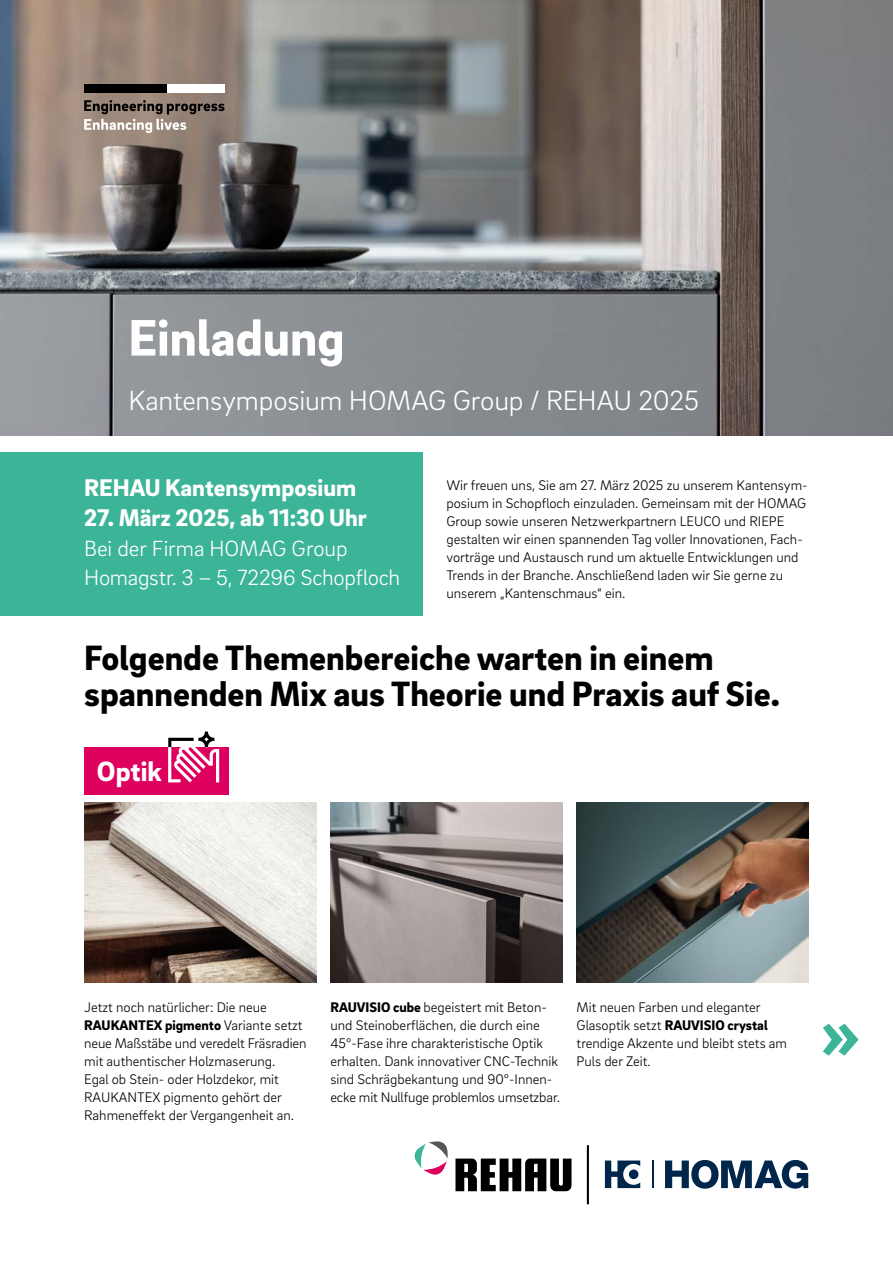
<style>
.page{position:relative;width:893px;height:1263px;background:#fff}
.page>*{position:absolute;margin:0;border:0;box-sizing:border-box;transform-origin:0 0}
._01__Headline_-_35pt_-_left_-_black{font:900 52.5px "Brix Sans";color:#fff}
._02__Headline_-_24pt_-_left{font:900 36px/36px "Brix Sans";color:#000}
._11__Highlighter_-_20pt_-_red_-_left{font:300 28.5px "Brix Sans";letter-spacing:-.005em;color:#fff}
._03__Headline_-_19pt_-_left{font:900 28.5px "Brix Sans";color:#fff}
._07__Subhead_-_16_5pt_-_space_after{font:900 24.75px "Brix Sans";color:#fff}
._07__Subhead_-_16_5pt_-_space_after-2{font:300 22.5px/29.7px "Brix Sans";letter-spacing:-.01em;color:#fff}
._16__Body_text_-_9_5pt{font:300 14.25px/18px "Brix Sans";color:#000}
.s1{font-weight:900}
</style>
<div class="page">
<img style="left:0;top:0;width:893px;height:436px">
<div style="left:0;top:453px;width:422px;height:163px;background:#3cb497"></div>
<img style="left:84px;top:802px;width:232px;height:180px">
<img style="left:330px;top:802px;width:233px;height:180px">
<img style="left:577px;top:802px;width:232px;height:180px">
<svg style="left:823px;top:1023px;width:36px;height:33px"></svg>
<div style="left:84px;top:748px;width:145px;height:47px;background:#dd005f"></div>
<svg style="left:168px;top:731px;width:51px;height:51px"></svg>
<svg style="left:84px;top:100px;width:141px;height:33px;background:#8c7e75"></svg>
<div style="left:167px;top:84px;width:58px;height:8px;background:#fff"></div>
<div style="left:84px;top:84px;width:83px;height:8px;background:#000"></div>
<svg style="left:414px;top:1141px;width:34px;height:34px"></svg>
<svg style="left:455px;top:1158px;width:117px;height:33px"></svg>
<hr style="left:587px;top:1145px;width:2px;height:59px;background:#000">
<svg style="left:665px;top:1160px;width:143px;height:29px"></svg>
<svg style="left:605px;top:1160px;width:35px;height:28px"></svg>
<hr style="left:652px;top:1160px;width:2px;height:28px;background:#00264b">
<p class="_01__Headline_-_35pt_-_left_-_black" style="left:128px;top:303px;width:218px">Einladung</p>
<p class="_11__Highlighter_-_20pt_-_red_-_left" style="left:128px;top:381px;width:572px">Kantensymposium HOMAG Group / REHAU 2025</p>
<p class="_07__Subhead_-_16_5pt_-_space_after" style="left:84px;top:472px;width:274px">REHAU Kantensymposium</p>
<p class="_07__Subhead_-_16_5pt_-_space_after" style="left:84px;top:501px;width:284px">27. März 2025, ab 11:30 Uhr</p>
<p class="_07__Subhead_-_16_5pt_-_space_after-2" style="left:84px;top:532px;width:318px">Bei der Firma HOMAG Group<br>Homagstr. 3 – 5, 72296 Schopfloch</p>
<p class="_16__Body_text_-_9_5pt" style="left:446px;top:475px;width:363px">Wir freuen uns, Sie am 27. März 2025 zu unserem Kantensym&shy;posium in Schopfloch einzuladen. Gemeinsam mit der HOMAG Group sowie unseren Netzwerkpartnern LEUCO und RIEPE gestalten wir einen spannenden Tag voller Innovationen, Fach&shy;vorträge und Austausch rund um aktuelle Entwicklungen und Trends in der Branche. Anschließend laden wir Sie gerne zu unserem „Kantenschmaus“ ein.</p>
<p class="_02__Headline_-_24pt_-_left" style="left:84px;top:638px;width:697px">Folgende Themenbereiche warten in einem spannenden Mix aus Theorie und Praxis auf Sie.</p>
<p class="_03__Headline_-_19pt_-_left" style="left:97px;top:753px;width:66px">Optik</p>
<p class="_16__Body_text_-_9_5pt" style="left:84px;top:997px;width:224px">Jetzt noch natürlicher: Die neue <span class="s1">RAUKANTEX pigmento</span> Variante setzt neue Maßstäbe und veredelt Fräsradien mit authentischer Holzmaserung.<br>Egal ob Stein- oder Holzdekor, mit RAUKANTEX pigmento gehört der Rahmeneffekt der Vergangenheit an.</p>
<p class="_16__Body_text_-_9_5pt" style="left:330px;top:997px;width:231px"><span class="s1">RAUVISIO cube</span> begeistert mit Beton&shy;und Steinoberflächen, die durch eine 45°-Fase ihre charakteristische Optik erhalten. Dank innovativer CNC-Technik sind Schrägbekantung und 90°-Innen&shy;ecke mit Nullfuge problemlos umsetzbar.</p>
<p class="_16__Body_text_-_9_5pt" style="left:577px;top:997px;width:212px">Mit neuen Farben und eleganter<br>Glasoptik setzt <span class="s1">RAUVISIO crystal </span>trendige Akzente und bleibt stets am<br>Puls der Zeit.</p>
</div>
